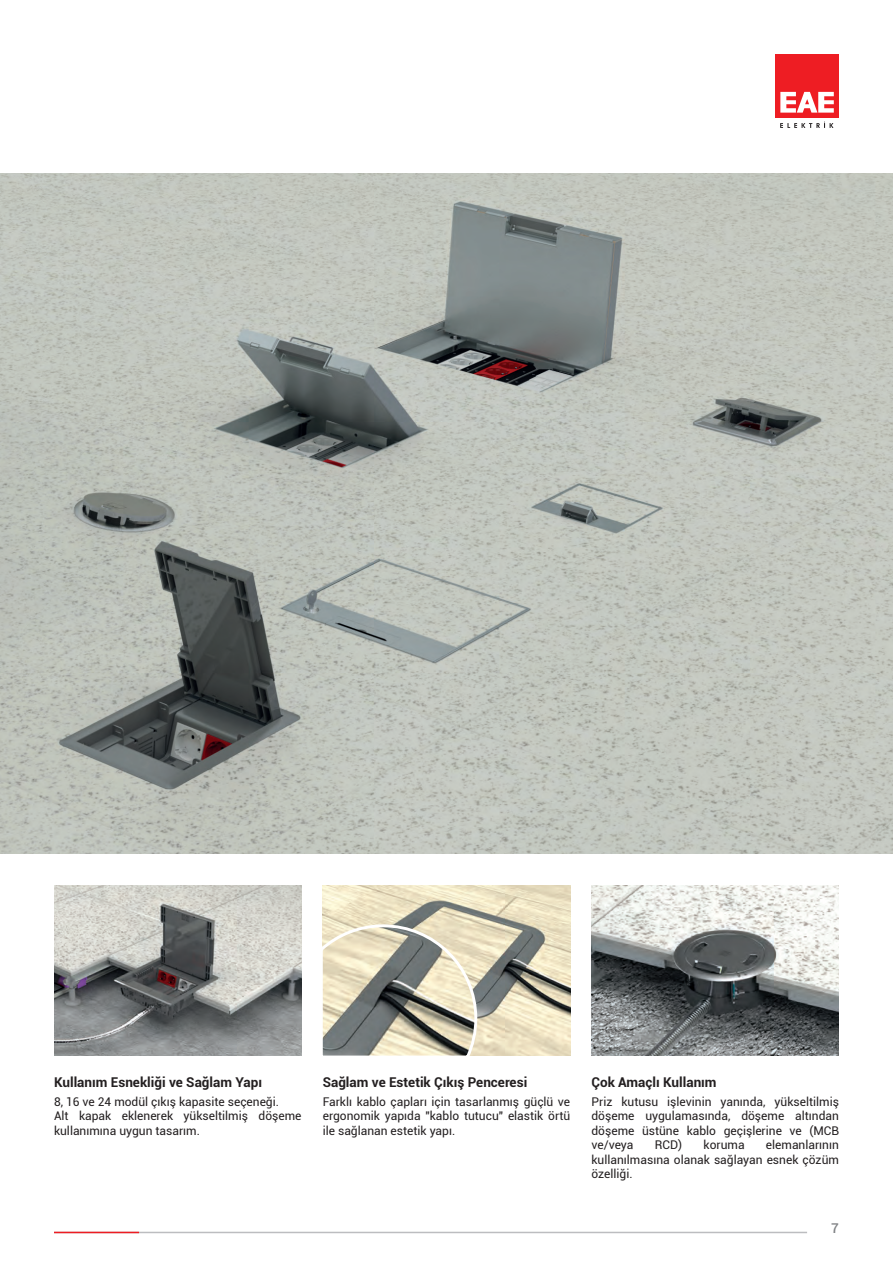
<style>
.page{position:relative;width:893px;height:1263px;background:#fff}
.page>*{position:absolute;margin:0;border:0;box-sizing:border-box;transform-origin:0 0}
.t1{font:700 13.5px "Roboto";color:#231f20}
.t2{font:500 13.5px "Roboto";color:#808285}
.t3{font:12px/14.4px "Roboto";color:#231f20;text-align:justify}
</style>
<div class="page">
<hr style="left:54px;top:1232px;width:753px;height:1px;background:#bcbdc0">
<hr style="left:54px;top:1232px;width:85px;height:1px;background:#ee1d23">
<div style="left:775px;top:54px;width:64px;height:64px;background:#ee1d23"></div>
<svg style="left:780px;top:92px;width:54px;height:21px"></svg>
<svg style="left:780px;top:122px;width:53px;height:6px"></svg>
<img style="left:0;top:173px;width:893px;height:681px">
<img style="left:54px;top:885px;width:247px;height:171px">
<img style="left:323px;top:885px;width:247px;height:171px">
<svg style="left:322px;top:923px;width:157px;height:133px;background:#b6b2a1"></svg>
<img style="left:591px;top:885px;width:248px;height:171px">
<p class="t1" style="left:54px;top:1073px;width:210px">Kullanım Esnekliği ve Sağlam Yapı</p>
<p class="t3" style="left:54px;top:1094px;width:227px">8, 16 ve 24 modül çıkış kapasite seçeneği.</p>
<p class="t3" style="left:54px;top:1108px;width:249px">Alt kapak eklenerek yükseltilmiş döşeme kullanımına uygun tasarım.</p>
<p class="t1" style="left:323px;top:1073px;width:206px">Sağlam ve Estetik Çıkış Penceresi</p>
<p class="t3" style="left:323px;top:1094px;width:249px">Farklı kablo çapları için tasarlanmış güçlü ve ergonomik yapıda "kablo tutucu" elastik örtü ile sağlanan estetik yapı.</p>
<p class="t1" style="left:591px;top:1073px;width:127px">Çok Amaçlı Kullanım</p>
<p class="t3" style="left:591px;top:1094px;width:249px">Priz kutusu işlevinin yanında, yükseltilmiş döşeme uygulamasında, döşeme altından döşeme üstüne kablo geçişlerine ve (MCB ve/veya</p>
<p class="t3" style="left:655px;top:1137px;width:29px">RCD)</p>
<p class="t3" style="left:703px;top:1137px;width:43px">koruma</p>
<p class="t3" style="left:591px;top:1137px;width:249px;text-indent:174px">elemanlarının kullanılmasına olanak sağlayan esnek çözüm özelliği.</p>
<p class="t2" style="left:831px;top:1219px;width:9px">7</p>
</div>
